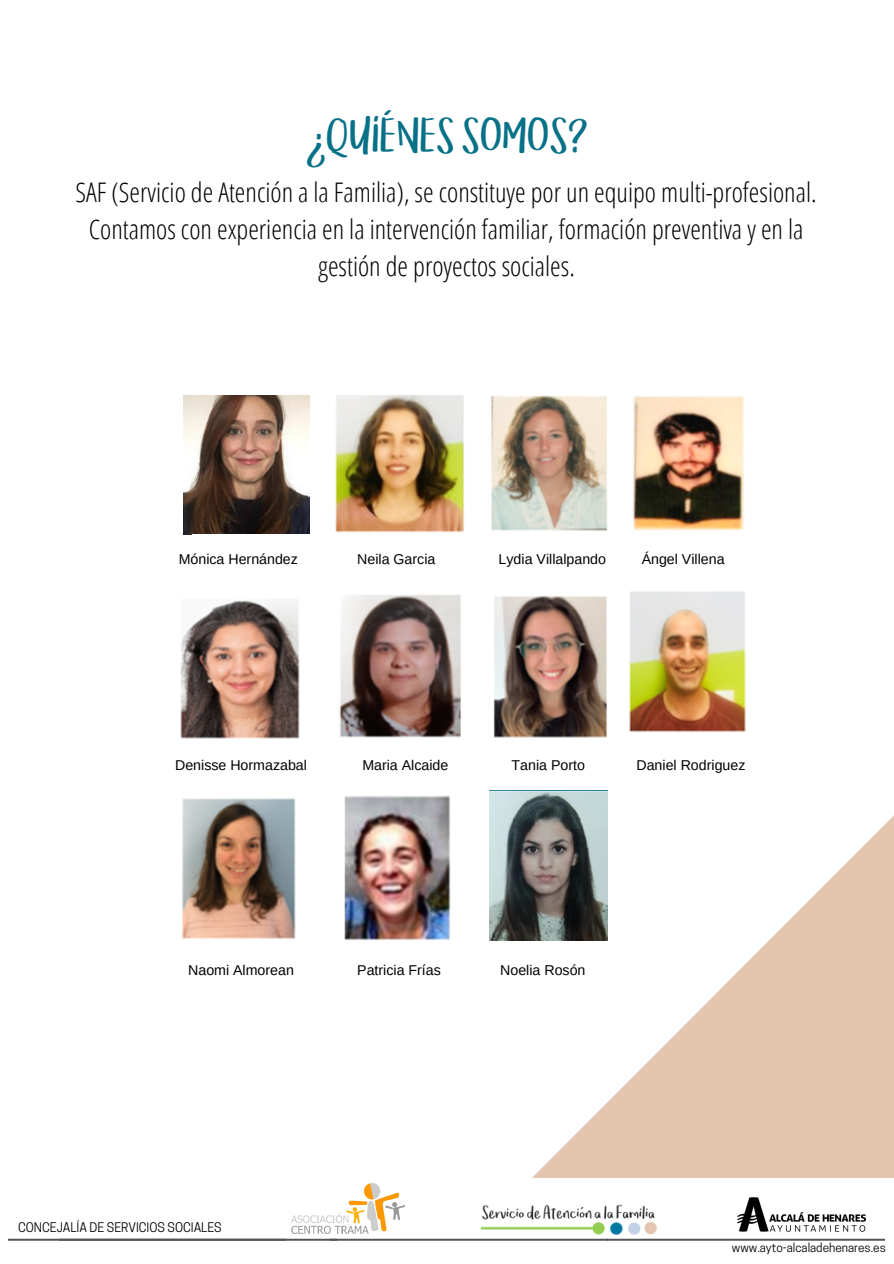
<style>
.page{position:relative;width:894px;height:1264px;background:#fff}
.page>*{position:absolute;margin:0;border:0;box-sizing:border-box;transform-origin:0 0}
.t1{font:45.9px "Om Telolet Om";color:#077187}
.t2{font:300 27px/37.2px "Open Sans Condensed";color:#000;text-align:center}
.t3{font:14.25px "Arimo";color:#000}
.t4{font:12.45px "Cooper Hewitt";color:#000}
.t5{font:11.85px "Cooper Hewitt";color:#000}
</style>
<div class="page">
<img style="left:180px;top:395px;width:566px;height:544px">
<svg style="left:258px;top:669px;width:635px;height:509px"></svg>
<img style="left:480px;top:1204px;width:177px;height:28px">
<img style="left:737px;top:1197px;width:128px;height:35px">
<img style="left:292px;top:1183px;width:112px;height:49px">
<svg style="left:9px;top:1232px;width:875px;height:9px"></svg>
<img style="left:183px;top:396px;width:126px;height:138px">
<div style="left:192px;top:534px;width:576px;height:51px;background:#fff"></div>
<div style="left:138px;top:740px;width:626px;height:51px;background:#fff"></div>
<img style="left:489px;top:791px;width:118px;height:149px">
<div style="left:142px;top:952px;width:518px;height:51px;background:#fff"></div>
<p class="t1" style="left:305px;top:116px;width:284px">¿QUIÉNESSOMOS?</p>
<p class="t2" style="left:75px;top:173px;width:742px">SAF (Servicio de Atención a la Familia), se constituye por un equipo multi-profesional.<br>Contamos con experiencia en la intervención familiar, formación preventiva y en la gestión de proyectos sociales.</p>
<p class="t3" style="left:179px;top:551px;width:121px">Mónica Hernández</p>
<p class="t3" style="left:357px;top:551px;width:80px">Neila Garcia</p>
<p class="t3" style="left:498px;top:551px;width:109px">Lydia Villalpando</p>
<p class="t3" style="left:641px;top:551px;width:84px">Ángel Villena</p>
<h4 class="t3" style="left:175px;top:757px;width:133px">Denisse Hormazabal</h4>
<h4 class="t3" style="left:362px;top:757px;width:87px">Maria Alcaide</h4>
<h4 class="t3" style="left:511px;top:757px;width:75px">Tania Porto</h4>
<h4 class="t3" style="left:636px;top:757px;width:110px">Daniel Rodriguez</h4>
<p class="t3" style="left:188px;top:961px;width:107px">Naomi Almorean</p>
<p class="t3" style="left:357px;top:961px;width:85px">Patricia Frías</p>
<p class="t3" style="left:500px;top:961px;width:87px">Noelia Rosón</p>
<h3 class="t4" style="left:18px;top:1222px;width:205px">CONCEJALÍA DE SERVICIOS SOCIALES</h3>
<h3 class="t5" style="left:731px;top:1243px;width:155px">www.ayto-alcaladehenares.es</h3>
</div>
